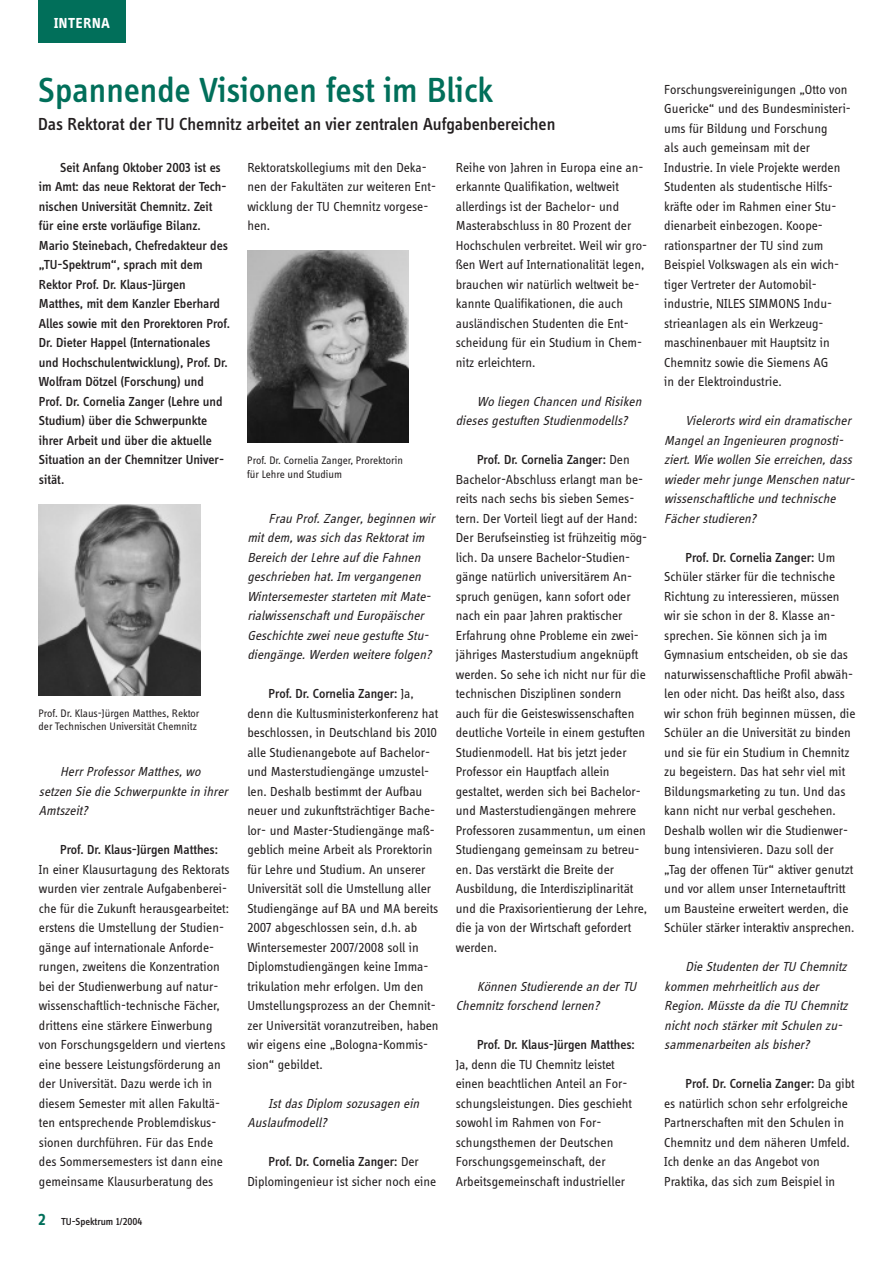
<style>
.page{position:relative;width:893px;height:1263px;background:#fff}
.page>*{position:absolute;margin:0;border:0;box-sizing:border-box;transform-origin:0 0}
.t1{font:500 36px "Info Disp";color:#016f5a}
.t2{font:500 18px "Info Disp";color:#231f20}
.t3{font:700 15px "Info Disp";letter-spacing:.045em;color:#fff}
.t4{font:13.5px/19.5px "Info Disp";color:#231f20}
.t5{font:italic 13.5px/19.5px "Info Disp";color:#231f20}
.t6{font:500 13.5px/19.5px "Info Disp";color:#231f20}
.t7{font:11.25px/13.5px "Info Disp";color:#231f20}
.t8{font:500 10.5px "Info Disp";color:#231f20}
.s1{font-weight:700;font-size:16.5px;color:#016f5a}
.s2{font-weight:500}
</style>
<div class="page">
<div style="left:38px;top:0;width:87px;height:43px;background:#016f5a"></div>
<img style="left:247px;top:251px;width:162px;height:191px">
<img style="left:39px;top:504px;width:161px;height:192px">
<p class="t3" style="left:54px;top:18px;width:57px">INTERNA</p>
<h1 class="t1" style="left:38px;top:76px;width:456px">Spannende Visionen fest im Blick</h1>
<h2 class="t2" style="left:38px;top:117px;width:518px">Das Rektorat der TU Chemnitz arbeitet an vier zentralen Aufgabenbereichen</h2>
<p class="t6" style="left:39px;top:159px;width:193px;text-indent:21px">Seit Anfang Oktober 2003 ist es im Amt: das neue Rektorat der Tech&shy;nischen Universität Chemnitz. Zeit für eine erste vorläufige Bilanz.<br>Mario Steinebach, Chefredakteur des „TU-Spektrum“, sprach mit dem<br>Rektor Prof. Dr. Klaus-Jürgen<br>Matthes, mit dem Kanzler Eberhard<br>Alles sowie mit den Prorektoren Prof.<br>Dr. Dieter Happel (Internationales und Hochschulentwicklung), Prof. Dr.<br>Wolfram Dötzel (Forschung) und<br>Prof. Dr. Cornelia Zanger (Lehre und<br>Studium) über die Schwerpunkte ihrer Arbeit und über die aktuelle<br>Situation an der Chemnitzer Univer&shy;sität.</p>
<p class="t7" style="left:39px;top:707px;width:162px">Prof. Dr. Klaus-Jürgen Matthes, Rektor der Technischen Universität Chemnitz</p>
<p class="t5" style="left:39px;top:763px;width:193px;text-indent:21px">Herr Professor Matthes, wo setzen Sie die Schwerpunkte in ihrer<br>Amtszeit?</p>
<p class="t6" style="left:60px;top:841px;width:159px">Prof. Dr. Klaus-Jürgen Matthes:</p>
<p class="t4" style="left:39px;top:861px;width:192px">In einer Klausurtagung des Rektorats wurden vier zentrale Aufgabenberei&shy;che für die Zukunft herausgearbeitet: erstens die Umstellung der Studien&shy;gänge auf internationale Anforde&shy;rungen, zweitens die Konzentration bei der Studienwerbung auf natur&shy;wissenschaftlich-technische Fächer, drittens eine stärkere Einwerbung von Forschungsgeldern und viertens eine bessere Leistungsförderung an der Universität. Dazu werde ich in diesem Semester mit allen Fakultä&shy;ten entsprechende Problemdiskus&shy;sionen durchführen. Für das Ende des Sommersemesters ist dann eine gemeinsame Klausurberatung des</p>
<p class="t8" style="left:38px;top:1217px;width:106px"><span class="s1">2</span> TU-Spektrum 1/2004</p>
<p class="t4" style="left:247px;top:159px;width:190px">Rektoratskollegiums mit den Deka&shy;nen der Fakultäten zur weiteren Ent&shy;wicklung der TU Chemnitz vorgese&shy;hen.</p>
<p class="t7" style="left:247px;top:455px;width:157px">Prof. Dr. Cornelia Zanger, Prorektorin für Lehre und Studium</p>
<p class="t5" style="left:247px;top:510px;width:191px;text-indent:21px">Frau Prof. Zanger, beginnen wir mit dem, was sich das Rektorat im Bereich der Lehre auf die Fahnen geschrieben hat. Im vergangenen Wintersemester starteten mit Mate&shy;rialwissenschaft und Europäischer Geschichte zwei neue gestufte Stu&shy;diengänge. Werden weitere folgen?</p>
<p class="t4" style="left:247px;top:685px;width:193px;text-indent:21px"><span class="s2">Prof. Dr. Cornelia Zanger:</span> Ja, denn die Kultusministerkonferenz hat beschlossen, in Deutschland bis 2010 alle Studienangebote auf Bachelor&shy;und Masterstudiengänge umzustel&shy;len. Deshalb bestimmt der Aufbau neuer und zukunftsträchtiger Bache&shy;lor- und Master-Studiengänge maß&shy;geblich meine Arbeit als Prorektorin für Lehre und Studium. An unserer Universität soll die Umstellung aller Studiengänge auf BA und MA bereits 2007 abgeschlossen sein, d.h. ab Wintersemester 2007/2008 soll in Diplomstudiengängen keine Imma&shy;trikulation mehr erfolgen. Um den Umstellungsprozess an der Chemnit&shy;zer Universität voranzutreiben, haben wir eigens eine „Bologna-Kommis&shy;sion“ gebildet.</p>
<p class="t5" style="left:247px;top:1095px;width:176px;text-indent:21px">Ist das Diplom sozusagen ein<br>Auslaufmodell?</p>
<p class="t4" style="left:247px;top:1153px;width:190px;text-align:center"><span class="s2">Prof. Dr. Cornelia Zanger:</span> Der<br>Diplomingenieur ist sicher noch eine</p>
<p class="t4" style="left:456px;top:159px;width:193px">Reihe von Jahren in Europa eine an&shy;erkannte Qualifikation, weltweit allerdings ist der Bachelor- und Masterabschluss in 80 Prozent der Hochschulen verbreitet. Weil wir gro&shy;ßen Wert auf Internationalität legen, brauchen wir natürlich weltweit be&shy;kannte Qualifikationen, die auch ausländischen Studenten die Ent&shy;scheidung für ein Studium in Chem&shy;nitz erleichtern.</p>
<p class="t5" style="left:456px;top:393px;width:190px;text-indent:21px">Wo liegen Chancen und Risiken dieses gestuften Studienmodells?</p>
<p class="t4" style="left:456px;top:451px;width:193px;text-indent:21px"><span class="s2">Prof. Dr. Cornelia Zanger:</span> Den Bachelor-Abschluss erlangt man be&shy;reits nach sechs bis sieben Semes&shy;tern. Der Vorteil liegt auf der Hand:<br>Der Berufseinstieg ist frühzeitig mög&shy;lich. Da unsere Bachelor-Studien&shy;gänge natürlich universitärem An&shy;spruch genügen, kann sofort oder nach ein paar Jahren praktischer Erfahrung ohne Probleme ein zwei&shy;jähriges Masterstudium angeknüpft werden. So sehe ich nicht nur für die technischen Disziplinen sondern auch für die Geisteswissenschaften deutliche Vorteile in einem gestuften Studienmodell. Hat bis jetzt jeder Professor ein Hauptfach allein gestaltet, werden sich bei Bachelor&shy;und Masterstudiengängen mehrere Professoren zusammentun, um einen Studiengang gemeinsam zu betreu&shy;en. Das verstärkt die Breite der Ausbildung, die Interdisziplinarität und die Praxisorientierung der Lehre, die ja von der Wirtschaft gefordert werden.</p>
<p class="t5" style="left:456px;top:978px;width:184px;text-indent:21px">Können Studierende an der TU<br>Chemnitz forschend lernen?</p>
<p class="t6" style="left:477px;top:1036px;width:159px">Prof. Dr. Klaus-Jürgen Matthes:</p>
<p class="t4" style="left:456px;top:1056px;width:178px">Ja, denn die TU Chemnitz leistet einen beachtlichen Anteil an For&shy;schungsleistungen. Dies geschieht sowohl im Rahmen von For&shy;schungsthemen der Deutschen<br>Forschungsgemeinschaft, der<br>Arbeitsgemeinschaft industrieller</p>
<p class="t4" style="left:664px;top:81px;width:188px">Forschungsvereinigungen „Otto von<br>Guericke“ und des Bundesministeri&shy;ums für Bildung und Forschung<br>als auch gemeinsam mit der<br>Industrie. In viele Projekte werden<br>Studenten als studentische Hilfs&shy;kräfte oder im Rahmen einer Stu&shy;dienarbeit einbezogen. Koope&shy;rationspartner der TU sind zum<br>Beispiel Volkswagen als ein wich&shy;tiger Vertreter der Automobil&shy;industrie, NILES SIMMONS Indu&shy;strieanlagen als ein Werkzeug&shy;maschinenbauer mit Hauptsitz in<br>Chemnitz sowie die Siemens AG<br>in der Elektroindustrie.</p>
<p class="t5" style="left:664px;top:412px;width:194px;text-indent:21px">Vielerorts wird ein dramatischer<br>Mangel an Ingenieuren prognosti&shy;ziert. Wie wollen Sie erreichen, dass wieder mehr junge Menschen natur&shy;wissenschaftliche und technische<br>Fächer studieren?</p>
<p class="t4" style="left:664px;top:549px;width:193px;text-indent:21px"><span class="s2">Prof. Dr. Cornelia Zanger:</span> Um Schüler stärker für die technische Richtung zu interessieren, müssen wir sie schon in der 8. Klasse an&shy;sprechen. Sie können sich ja im Gymnasium entscheiden, ob sie das naturwissenschaftliche Profil abwäh&shy;len oder nicht. Das heißt also, dass wir schon früh beginnen müssen, die Schüler an die Universität zu binden und sie für ein Studium in Chemnitz zu begeistern. Das hat sehr viel mit Bildungsmarketing zu tun. Und das kann nicht nur verbal geschehen.<br>Deshalb wollen wir die Studienwer&shy;bung intensivieren. Dazu soll der „Tag der offenen Tür“ aktiver genutzt und vor allem unser Internetauftritt um Bausteine erweitert werden, die Schüler stärker interaktiv ansprechen.</p>
<p class="t5" style="left:664px;top:958px;width:187px;text-indent:21px">Die Studenten der TU Chemnitz kommen mehrheitlich aus der<br>Region. Müsste da die TU Chemnitz nicht noch stärker mit Schulen zu&shy;sammenarbeiten als bisher?</p>
<p class="t4" style="left:664px;top:1075px;width:192px;text-indent:21px"><span class="s2">Prof. Dr. Cornelia Zanger:</span> Da gibt es natürlich schon sehr erfolgreiche Partnerschaften mit den Schulen in Chemnitz und dem näheren Umfeld.<br>Ich denke an das Angebot von Praktika, das sich zum Beispiel in</p>
</div>
